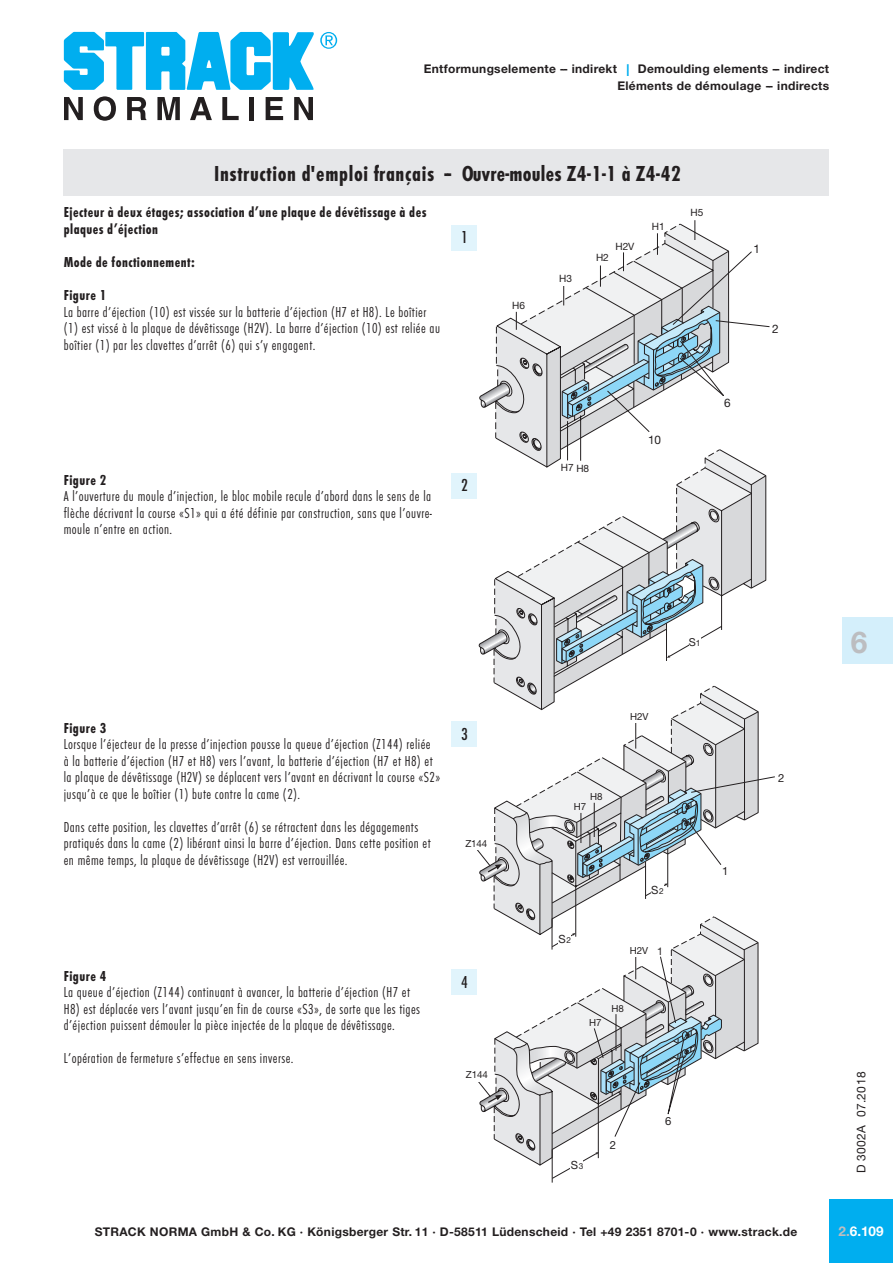
<style>
.page{position:relative;width:893px;height:1263px;background:#fff}
.page>*{position:absolute;margin:0;border:0;box-sizing:border-box;transform-origin:0 0}
.t1{font:700 30px "Helvetica Neue LT Std";color:#bcbdc0}
.t2{font:22.5px "Futura T Bol Con";letter-spacing:.03em;color:#231f20}
.t3{font:18px "Futura T Med Con";color:#231f20}
.áTabFu__10_12_FutLig{font:15px/16.5px "Futura T Lig Con";letter-spacing:.03em;color:#231f20}
.ZwischenŸberschrift{font:15px "Futura T Bol Con";letter-spacing:.03em;color:#231f20}
.t4{font:700 13.5px "Helvetica Neue LT Std";color:#fff}
.t5{font:700 12px/16.5px "Helvetica Neue LT Std";letter-spacing:.025em;color:#231f20;text-align:right}
.t6{font:12px "Helvetica Neue LT Std";letter-spacing:.03em;color:#231f20}
.t7{font:11.7px "Helvetica Neue LT Std";color:#231f20}
.t8{font:11.25px "Helvetica Neue LT Std";color:#231f20}
.t9{font:10.95px "Helvetica Neue LT Std";color:#231f20}
.t10{font:10.5px "Helvetica Neue LT Std";color:#231f20}
.t11{font:10.05px "Helvetica Neue LT Std";letter-spacing:-.01em;color:#231f20}
.t12{font:9.75px "Helvetica Neue LT Std";letter-spacing:-.01em;color:#231f20}
.s1{font-weight:400;font-size:16.5px;color:#00aeef}
.s2{font-family:"Futura T Med Con"}
.s3{font-size:8.55px}
.s4{font-size:8.25px}
.s5{color:#bcbdc0}
</style>
<div class="page">
<svg style="left:64px;top:97px;width:19px;height:23px"></svg>
<svg style="left:94px;top:96px;width:22px;height:25px"></svg>
<svg style="left:127px;top:97px;width:19px;height:23px"></svg>
<svg style="left:157px;top:97px;width:23px;height:23px"></svg>
<svg style="left:190px;top:97px;width:22px;height:23px"></svg>
<svg style="left:222px;top:97px;width:17px;height:23px"></svg>
<div style="left:249px;top:97px;width:5px;height:23px;background:#231f20"></div>
<svg style="left:266px;top:97px;width:17px;height:23px"></svg>
<svg style="left:294px;top:97px;width:19px;height:23px"></svg>
<svg style="left:64px;top:32px;width:273px;height:58px"></svg>
<div style="left:842px;top:617px;width:51px;height:46px;background:#d4effb"></div>
<div style="left:829px;top:1199px;width:64px;height:64px;background:#00aeef"></div>
<div style="left:64px;top:149px;width:765px;height:47px;background:#e6e7e9"></div>
<div style="left:451px;top:225px;width:25px;height:26px;background:#e1f4fc"></div>
<div style="left:451px;top:473px;width:25px;height:26px;background:#e1f4fc"></div>
<div style="left:451px;top:721px;width:25px;height:26px;background:#e1f4fc"></div>
<div style="left:451px;top:969px;width:25px;height:26px;background:#e1f4fc"></div>
<svg style="left:476px;top:224px;width:299px;height:959px"></svg>
<p class="t5" style="left:424px;top:61px;width:407px">Entformungselemente -- indirekt <span class="s1">I</span> Demoulding elements -- indirect<br>Eléments de démoulage -- indirects</p>
<p class="t2" style="left:214px;top:160px;width:468px">Instruction d'emploi français -- Ouvre-moules Z4-1-1 à Z4-42</p>
<p class="ZwischenŸberschrift" style="left:64px;top:204px;width:364px">Ejecteur à deux étages; association d’une plaque de dévêtissage à des</p>
<p class="ZwischenŸberschrift" style="left:64px;top:220px;width:96px">plaques d’éjection</p>
<p class="ZwischenŸberschrift" style="left:64px;top:253px;width:133px">Mode de fonctionnement:</p>
<p class="ZwischenŸberschrift" style="left:64px;top:286px;width:44px">Figure 1</p>
<p class="áTabFu__10_12_FutLig" style="left:64px;top:304px;width:378px">La barre d’éjection (10) est vissée sur la batterie d’éjection (H7 et H8). Le boîtier (1) est vissé à la plaque de dévêtissage (H2V). La barre d’éjection (10) est reliée au boîtier (1) par les clavettes d’arrêt (6) qui s’y engagent.</p>
<p class="t11" style="left:652px;top:220px;width:14px">H1</p>
<p class="t3" style="left:461px;top:228px;width:8px">1</p>
<p class="t11" style="left:615px;top:240px;width:20px">H2V</p>
<p class="t11" style="left:596px;top:251px;width:14px">H2</p>
<p class="t11" style="left:559px;top:272px;width:14px">H3</p>
<p class="t11" style="left:512px;top:299px;width:14px">H6</p>
<p class="t11" style="left:690px;top:207px;width:14px">H5</p>
<p class="ZwischenŸberschrift" style="left:64px;top:471px;width:44px">Figure 2</p>
<p class="áTabFu__10_12_FutLig" style="left:64px;top:488px;width:370px;text-align:justify">A l’ouverture du moule d’injection, le bloc mobile recule d’abord dans le sens de la flèche décrivant la course «S1» qui a été définie par construction, sans que l’ouvre&shy;moule n’entre en action.</p>
<p class="t3" style="left:461px;top:476px;width:8px">2</p>
<p class="t11" style="left:561px;top:462px;width:30px">H7 H8</p>
<p class="t7" style="left:648px;top:433px;width:14px">10</p>
<p class="t7" style="left:724px;top:396px;width:8px">6</p>
<p class="t7" style="left:754px;top:242px;width:8px">1</p>
<p class="t7" style="left:772px;top:322px;width:8px">2</p>
<p class="ZwischenŸberschrift" style="left:64px;top:719px;width:44px">Figure 3</p>
<p class="áTabFu__10_12_FutLig" style="left:64px;top:736px;width:378px">Lorsque l’éjecteur de la presse d’injection pousse la queue d’éjection (Z144) reliée<br>à la batterie d’éjection (H7 et H8) vers l’avant, la batterie d’éjection (H7 et H8) et la plaque de dévêtissage (H2V) se déplacent vers l’avant en décrivant la course «S2» jusqu’à ce que le boîtier (1) bute contre la came (2).</p>
<p class="áTabFu__10_12_FutLig" style="left:64px;top:819px;width:368px">Dans cette position, les clavettes d’arrêt (6) se rétractent dans les dégagements pratiqués dans la came (2) libérant ainsi la barre d’éjection. Dans cette position et en même temps, la plaque de dévêtissage (H2V) est verrouillée.</p>
<p class="t3" style="left:461px;top:724px;width:8px">3</p>
<p class="t12" style="left:465px;top:837px;width:23px">Z144</p>
<p class="ZwischenŸberschrift" style="left:64px;top:967px;width:44px">Figure 4</p>
<p class="áTabFu__10_12_FutLig" style="left:64px;top:984px;width:358px">La queue d’éjection (Z144) continuant à avancer, la batterie d’éjection (H7 et<br>H8) est déplacée vers l’avant jusqu’en fin de course <span class="s2">«</span>S3», de sorte que les tiges d’éjection puissent démouler la pièce injectée de la plaque de dévêtissage.</p>
<p class="áTabFu__10_12_FutLig" style="left:64px;top:1050px;width:231px">L’opération de fermeture s’effectue en sens inverse.</p>
<p class="t3" style="left:461px;top:972px;width:8px">4</p>
<p class="t12" style="left:466px;top:1068px;width:23px">Z144</p>
<p class="t12" style="left:630px;top:710px;width:20px">H2V</p>
<p class="t9" style="left:689px;top:635px;width:13px">S<span class="s3">1</span></p>
<p class="t12" style="left:590px;top:791px;width:14px">H8</p>
<p class="t12" style="left:574px;top:801px;width:14px">H7</p>
<p class="t8" style="left:559px;top:932px;width:14px">S<span class="s4">2</span></p>
<p class="t8" style="left:651px;top:883px;width:14px">S<span class="s4">2</span></p>
<p class="t12" style="left:630px;top:945px;width:20px">H2V</p>
<p class="t10" style="left:657px;top:944px;width:7px">1</p>
<p class="t12" style="left:589px;top:1017px;width:14px">H7</p>
<p class="t12" style="left:611px;top:1003px;width:14px">H8</p>
<p class="t8" style="left:722px;top:864px;width:8px">1</p>
<p class="t8" style="left:571px;top:1159px;width:14px">S<span class="s4">3</span></p>
<p class="t8" style="left:610px;top:1138px;width:8px">2</p>
<p class="t8" style="left:665px;top:1114px;width:8px">6</p>
<p class="t8" style="left:778px;top:772px;width:8px">2</p>
<h1 class="t1" style="left:851px;top:623px;width:18px">6</h1>
<p class="t6" style="left:854px;top:1173px;width:103px;rotate:-90deg">D 3002A 07.2018</p>
<p class="t5" style="left:95px;top:1223px;width:704px">STRACK NORMA GmbH &amp; Co. KG · Königsberger Str. 11 · D-58511 Lüdenscheid · Tel +49 2351 8701-0 · www.strack.de</p>
<p class="t4" style="left:839px;top:1222px;width:47px"><span class="s5">2.</span>6.109</p>
</div>
